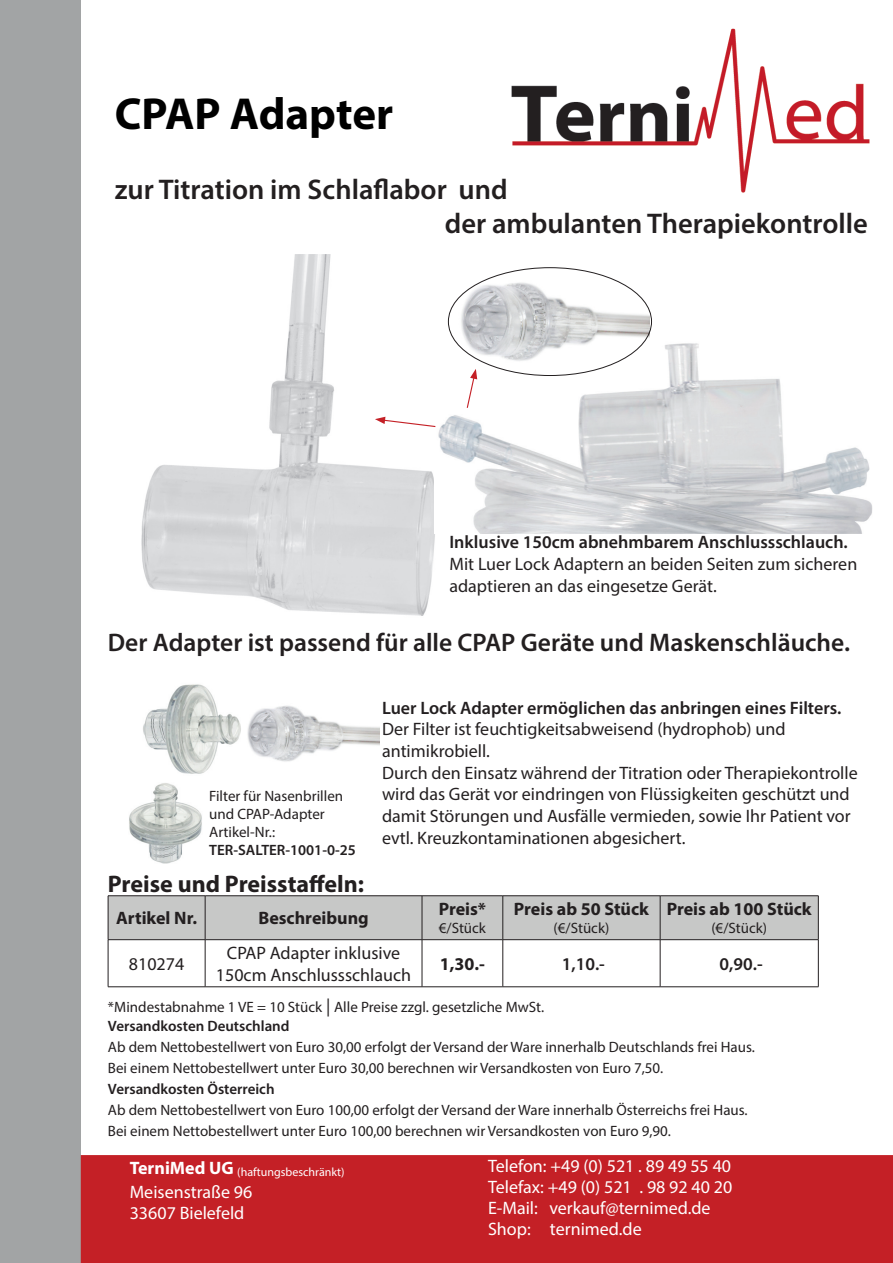
<style>
.page{position:relative;width:893px;height:1263px;background:#fff}
.page>*{position:absolute;margin:0;border:0;box-sizing:border-box;transform-origin:0 0}
.t1{font:700 45px "Myriad Pro";color:#000}
.t2{font:600 28.5px/34.2px "Myriad Pro";color:#231f20}
.t3{font:600 25.5px "Myriad Pro";color:#231f20}
.t4{font:700 24px "Myriad Pro";color:#231f20}
.t5{font:18px/21.6px "Myriad Pro";color:#231f20}
.t6{font:18px/21px "Myriad Pro";color:#fff}
.t7{font:600 18px "Myriad Pro";color:#231f20}
.t8{font:700 18px "Myriad Pro";color:#231f20}
.t9{font:15px/21px "Myriad Pro";color:#231f20}
.t10{font:600 15px "Myriad Pro";color:#231f20}
.t11{font:12px "Myriad Pro";color:#fff}
.s1{font-size:18px}
.s2{font-weight:600}
.s3{font-weight:700;font-size:18px}
</style>
<div class="page">
<img style="left:511px;top:29px;width:359px;height:164px">
<div style="left:0;top:0;width:81px;height:1263px;background:#a2a4a5"></div>
<img style="left:141px;top:255px;width:339px;height:361px">
<img style="left:434px;top:339px;width:438px;height:194px">
<div style="left:109px;top:896px;width:709px;height:43px;background:#c7c8c7"></div>
<hr style="left:108px;top:940px;width:1px;height:46px;background:#231f20">
<hr style="left:205px;top:940px;width:1px;height:46px;background:#231f20">
<hr style="left:422px;top:940px;width:1px;height:46px;background:#231f20">
<hr style="left:503px;top:940px;width:1px;height:46px;background:#231f20">
<hr style="left:660px;top:940px;width:1px;height:46px;background:#231f20">
<hr style="left:818px;top:940px;width:1px;height:46px;background:#231f20">
<hr style="left:108px;top:986px;width:97px;height:1px;background:#231f20">
<hr style="left:205px;top:986px;width:217px;height:1px;background:#231f20">
<hr style="left:422px;top:986px;width:81px;height:1px;background:#231f20">
<hr style="left:503px;top:986px;width:157px;height:1px;background:#231f20">
<hr style="left:660px;top:986px;width:158px;height:1px;background:#231f20">
<hr style="left:108px;top:895px;width:97px;height:1px;background:#231f20">
<hr style="left:108px;top:896px;width:1px;height:43px;background:#231f20">
<hr style="left:205px;top:895px;width:217px;height:1px;background:#231f20">
<hr style="left:205px;top:896px;width:1px;height:43px;background:#231f20">
<hr style="left:422px;top:895px;width:81px;height:1px;background:#231f20">
<hr style="left:422px;top:896px;width:1px;height:43px;background:#231f20">
<hr style="left:503px;top:895px;width:157px;height:1px;background:#231f20">
<hr style="left:503px;top:896px;width:1px;height:43px;background:#231f20">
<hr style="left:660px;top:895px;width:158px;height:1px;background:#231f20">
<hr style="left:660px;top:896px;width:1px;height:43px;background:#231f20">
<hr style="left:818px;top:896px;width:1px;height:43px;background:#231f20">
<hr style="left:108px;top:939px;width:97px;height:1px;background:#231f20">
<hr style="left:205px;top:939px;width:217px;height:1px;background:#231f20">
<hr style="left:422px;top:939px;width:81px;height:1px;background:#231f20">
<hr style="left:503px;top:939px;width:157px;height:1px;background:#231f20">
<hr style="left:660px;top:939px;width:158px;height:1px;background:#231f20">
<div style="left:81px;top:1155px;width:812px;height:108px;background:#c42026"></div>
<img style="left:143px;top:684px;width:236px;height:90px">
<img style="left:457px;top:278px;width:193px;height:95px">
<svg style="left:466px;top:369px;width:11px;height:40px"></svg>
<svg style="left:375px;top:417px;width:62px;height:11px"></svg>
<img style="left:129px;top:783px;width:73px;height:81px">
<h1 class="t1" style="left:115px;top:85px;width:280px">CPAP Adapter</h1>
<h2 class="t2" style="left:445px;top:171px;width:424px;text-indent:-330px">zur Titration im Schlaflabor und<br>der ambulanten Therapiekontrolle</h2>
<p class="t7" style="left:449px;top:531px;width:400px">Inklusive 150cm abnehmbarem Anschlussschlauch.</p>
<p class="t5" style="left:449px;top:553px;width:409px">Mit Luer Lock Adaptern an beiden Seiten zum sicheren adaptieren an das eingesetze Gerät.</p>
<h3 class="t3" style="left:108px;top:626px;width:744px">Der Adapter ist passend für alle CPAP Geräte und Maskenschläuche.</h3>
<p class="t9" style="left:209px;top:787px;width:135px;line-height:18px">Filter für Nasenbrillen und CPAP-Adapter<br>Artikel-Nr.:</p>
<p class="t10" style="left:209px;top:840px;width:148px">TER-SALTER-1001-0-25</p>
<h3 class="t4" style="left:108px;top:868px;width:258px">Preise und Preisstaffeln:</h3>
<p class="t8" style="left:116px;top:907px;width:82px">Artikel Nr.</p>
<p class="t8" style="left:258px;top:907px;width:112px">Beschreibung</p>
<p class="t7" style="left:382px;top:696px;width:461px">Luer Lock Adapter ermöglichen das anbringen eines Filters.</p>
<p class="t5" style="left:382px;top:718px;width:477px">Der Filter ist feuchtigkeitsabweisend (hydrophob) und antimikrobiell.<br>Durch den Einsatz während der Titration oder Therapiekontrolle wird das Gerät vor eindringen von Flüssigkeiten geschützt und damit Störungen und Ausfälle vermieden, sowie Ihr Patient vor evtl. Kreuzkontaminationen abgesichert.</p>
<p class="t8" style="left:439px;top:898px;width:49px">Preis*</p>
<p class="t9" style="left:439px;top:918px;width:49px">€/Stück</p>
<p class="t8" style="left:514px;top:898px;width:136px">Preis ab 50 Stück</p>
<p class="t9" style="left:554px;top:918px;width:57px">(€/Stück)</p>
<p class="t8" style="left:667px;top:898px;width:146px">Preis ab 100 Stück</p>
<p class="t9" style="left:711px;top:918px;width:57px">(€/Stück)</p>
<p class="t5" style="left:129px;top:953px;width:57px">810274</p>
<p class="t5" style="left:216px;top:942px;width:197px;text-align:center">CPAP Adapter inklusive<br>150cm Anschlussschlauch</p>
<p class="t8" style="left:440px;top:952px;width:47px">1,30.-</p>
<p class="t7" style="left:562px;top:952px;width:45px">1,10.-</p>
<p class="t7" style="left:720px;top:952px;width:45px">0,90.-</p>
<p class="t9" style="left:108px;top:997px;width:438px;line-height:18.6px">*Mindestabnahme 1 VE = 10 Stück <span class="s1">|</span> Alle Preise zzgl. gesetzliche MwSt.<br><span class="s2">Versandkosten Deutschland</span></p>
<p class="t9" style="left:108px;top:1036px;width:648px">Ab dem Nettobestellwert von Euro 30,00 erfolgt der Versand der Ware innerhalb Deutschlands frei Haus.<br>Bei einem Nettobestellwert unter Euro 30,00 berechnen wir Versandkosten von Euro 7,50.</p>
<p class="t10" style="left:108px;top:1079px;width:168px">Versandkosten Österreich</p>
<p class="t9" style="left:108px;top:1099px;width:641px">Ab dem Nettobestellwert von Euro 100,00 erfolgt der Versand der Ware innerhalb Österreichs frei Haus.<br>Bei einem Nettobestellwert unter Euro 100,00 berechnen wir Versandkosten von Euro 9,90.</p>
<p class="t11" style="left:130px;top:1164px;width:216px"><span class="s3">TerniMed UG</span> (haftungsbeschränkt)</p>
<p class="t6" style="left:130px;top:1181px;width:124px">Meisenstraße 96<br>33607 Bielefeld</p>
<p class="t6" style="left:488px;top:1155px;width:246px">Telefon: +49 (0) 521 . 89 49 55 40<br>Telefax: +49 (0) 521 . 98 92 40 20<br>E-Mail: verkauf@ternimed.de<br>Shop: ternimed.de</p>
</div>
